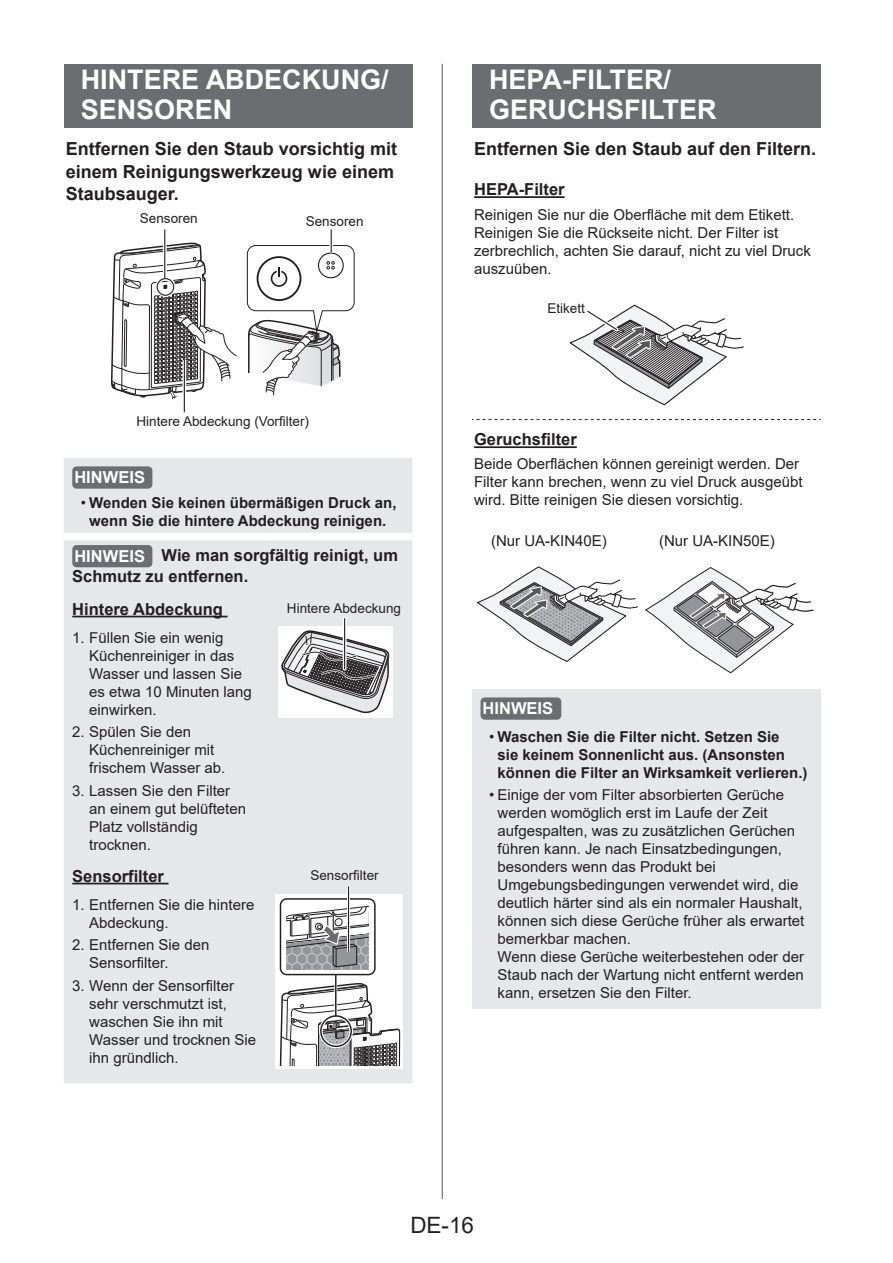
<style>
.page{position:relative;width:893px;height:1263px;background:#fff}
.page>*{position:absolute;margin:0;border:0;box-sizing:border-box;transform-origin:0 0}
.t1{font:700 27px/30px "Arial";color:#fff}
.t2{font:22.5px "Arial";color:#231f20}
.t3{font:700 18px/22.5px "Arial";color:#231f20}
.t4{font:700 16.5px/21px "Arial";color:#231f20}
.t5{font:700 16.5px "Arial";color:#fff}
.t6{font:15px/18px "Arial";color:#231f20}
.t7{font:700 15px/18px "Arial";color:#231f20;text-align:center}
.t8{font:13.5px "Arial";color:#231f20}
.s1{font-weight:400}
.s2{color:#fff}
</style>
<div class="page">
<hr style="left:442px;top:64px;width:1px;height:1135px;background:#57585a">
<div style="left:64px;top:458px;width:348px;height:625px;background:#e6e7e9"></div>
<div style="left:64px;top:533px;width:202px;height:7px;background:#fff"></div>
<div style="left:266px;top:533px;width:146px;height:7px;background:#fff"></div>
<div style="left:64px;top:64px;width:348px;height:63px;background:#6c6d70"></div>
<svg style="left:111px;top:243px;width:126px;height:156px"></svg>
<div style="left:155px;top:277px;width:21px;height:20px;border:4px solid #fff;border-radius:50%"></div>
<div style="left:157px;top:278px;width:17px;height:18px;border:1px solid #231f20;border-radius:50%"></div>
<svg style="left:163px;top:229px;width:4px;height:49px"></svg>
<hr style="left:164px;top:229px;width:1px;height:49px;background:#231f20">
<svg style="left:182px;top:360px;width:4px;height:52px"></svg>
<hr style="left:184px;top:360px;width:1px;height:52px;background:#231f20">
<svg style="left:247px;top:229px;width:108px;height:167px"></svg>
<div style="left:72px;top:466px;width:80px;height:23px;background:#6c6d70;border-radius:4px"></div>
<div style="left:72px;top:545px;width:80px;height:22px;background:#6c6d70;border-radius:4px"></div>
<hr style="left:72px;top:616px;width:156px;height:1px;background:#231f20">
<div style="left:278px;top:626px;width:115px;height:91px;background:#fff"></div>
<svg style="left:281px;top:630px;width:109px;height:84px"></svg>
<hr style="left:343px;top:619px;width:3px;height:50px;background:#fff">
<hr style="left:344px;top:619px;width:1px;height:50px;background:#231f20">
<hr style="left:72px;top:883px;width:97px;height:1px;background:#231f20">
<div style="left:276px;top:894px;width:127px;height:175px;background:#fff"></div>
<svg style="left:279px;top:983px;width:122px;height:84px"></svg>
<hr style="left:334px;top:974px;width:3px;height:42px;background:#fff">
<div style="left:319px;top:1014px;width:34px;height:34px;border:4px solid #fff;border-radius:50%"></div>
<div style="left:320px;top:1015px;width:32px;height:32px;border:1px solid #231f20;border-radius:50%"></div>
<hr style="left:335px;top:974px;width:1px;height:42px;background:#231f20">
<div style="left:280px;top:898px;width:96px;height:77px;border:1px solid #231f20;border-radius:6px"></div>
<svg style="left:286px;top:905px;width:83px;height:65px"></svg>
<hr style="left:347px;top:886px;width:3px;height:65px;background:#fff">
<hr style="left:348px;top:886px;width:1px;height:65px;background:#231f20">
<div style="left:472px;top:689px;width:349px;height:320px;background:#e6e7e9"></div>
<svg style="left:472px;top:419px;width:349px;height:1px"></svg>
<div style="left:472px;top:64px;width:349px;height:63px;background:#6c6d70"></div>
<hr style="left:474px;top:196px;width:91px;height:2px;background:#231f20">
<svg style="left:569px;top:305px;width:175px;height:101px"></svg>
<hr style="left:474px;top:446px;width:103px;height:2px;background:#231f20">
<svg style="left:477px;top:567px;width:161px;height:95px"></svg>
<svg style="left:645px;top:567px;width:169px;height:107px"></svg>
<div style="left:480px;top:697px;width:81px;height:23px;background:#6c6d70;border-radius:4px"></div>
<h1 class="t1" style="left:81px;top:65px;width:309px">HINTERE ABDECKUNG/<br>SENSOREN</h1>
<p class="t3" style="left:66px;top:138px;width:333px">Entfernen Sie den Staub vorsichtig mit einem Reinigungswerkzeug wie einem<br>Staubsauger.</p>
<p class="t8" style="left:140px;top:209px;width:59px">Sensoren</p>
<p class="t8" style="left:306px;top:212px;width:59px">Sensoren</p>
<p class="t8" style="left:136px;top:412px;width:174px">Hintere Abdeckung (Vorfilter)</p>
<p class="t5" style="left:74px;top:466px;width:72px">HINWEIS</p>
<p class="t7" style="left:81px;top:494px;width:317px"><span class="s1">•</span> Wenden Sie keinen übermäßigen Druck an, wenn Sie die hintere Abdeckung reinigen.</p>
<p class="t4" style="left:72px;top:545px;width:327px"><span class="s2">HINWEIS</span> Wie man sorgfältig reinigt, um<br>Schmutz zu entfernen.</p>
<p class="t4" style="left:72px;top:599px;width:152px">Hintere Abdeckung</p>
<p class="t6" style="left:89px;top:629px;width:164px;text-indent:-17px">1. Füllen Sie ein wenig<br>Küchenreiniger in das<br>Wasser und lassen Sie es etwa 10 Minuten lang einwirken.</p>
<p class="t6" style="left:89px;top:723px;width:138px;text-indent:-17px">2. Spülen Sie den<br>Küchenreiniger mit frischem Wasser ab.</p>
<p class="t6" style="left:89px;top:781px;width:158px;text-indent:-17px">3. Lassen Sie den Filter an einem gut belüfteten<br>Platz vollständig trocknen.</p>
<p class="t8" style="left:287px;top:599px;width:116px">Hintere Abdeckung</p>
<p class="t4" style="left:72px;top:866px;width:93px">Sensorfilter</p>
<p class="t6" style="left:89px;top:896px;width:167px;text-indent:-17px">1. Entfernen Sie die hintere<br>Abdeckung.</p>
<p class="t6" style="left:89px;top:936px;width:122px;text-indent:-17px">2. Entfernen Sie den<br>Sensorfilter.</p>
<p class="t6" style="left:89px;top:976px;width:169px;text-indent:-17px">3. Wenn der Sensorfilter sehr verschmutzt ist, waschen Sie ihn mit<br>Wasser und trocknen Sie ihn gründlich.</p>
<p class="t8" style="left:310px;top:866px;width:70px">Sensorfilter</p>
<h1 class="t1" style="left:489px;top:65px;width:229px">HEPA-FILTER/<br>GERUCHSFILTER</h1>
<p class="t3" style="left:474px;top:138px;width:344px">Entfernen Sie den Staub auf den Filtern.</p>
<p class="t4" style="left:474px;top:179px;width:92px">HEPA-Filter</p>
<p class="t6" style="left:474px;top:206px;width:338px">Reinigen Sie nur die Oberfläche mit dem Etikett.<br>Reinigen Sie die Rückseite nicht. Der Filter ist zerbrechlich, achten Sie darauf, nicht zu viel Druck auszuüben.</p>
<p class="t8" style="left:547px;top:299px;width:39px">Etikett</p>
<p class="t4" style="left:474px;top:429px;width:104px">Geruchsfilter</p>
<p class="t6" style="left:474px;top:455px;width:330px">Beide Oberflächen können gereinigt werden. Der<br>Filter kann brechen, wenn zu viel Druck ausgeübt wird. Bitte reinigen Sie diesen vorsichtig.</p>
<p class="t6" style="left:491px;top:532px;width:117px">(Nur UA-KIN40E)</p>
<p class="t6" style="left:659px;top:532px;width:117px">(Nur UA-KIN50E)</p>
<p class="t5" style="left:483px;top:697px;width:72px">HINWEIS</p>
<p class="t7" style="left:497px;top:728px;width:311px;text-align:left;text-indent:-9px"><span class="s1">•</span> Waschen Sie die Filter nicht. Setzen Sie<br>sie keinem Sonnenlicht aus. (Ansonsten können die Filter an Wirksamkeit verlieren.)</p>
<p class="t6" style="left:497px;top:786px;width:308px;text-indent:-9px">• Einige der vom Filter absorbierten Gerüche werden womöglich erst im Laufe der Zeit aufgespalten, was zu zusätzlichen Gerüchen führen kann. Je nach Einsatzbedingungen, besonders wenn das Produkt bei Umgebungsbedingungen verwendet wird, die deutlich härter sind als ein normaler Haushalt, können sich diese Gerüche früher als erwartet bemerkbar machen.<br>Wenn diese Gerüche weiterbestehen oder der Staub nach der Wartung nicht entfernt werden kann, ersetzen Sie den Filter.</p>
<h2 class="t2" style="left:410px;top:1209px;width:65px">DE-16</h2>
</div>
